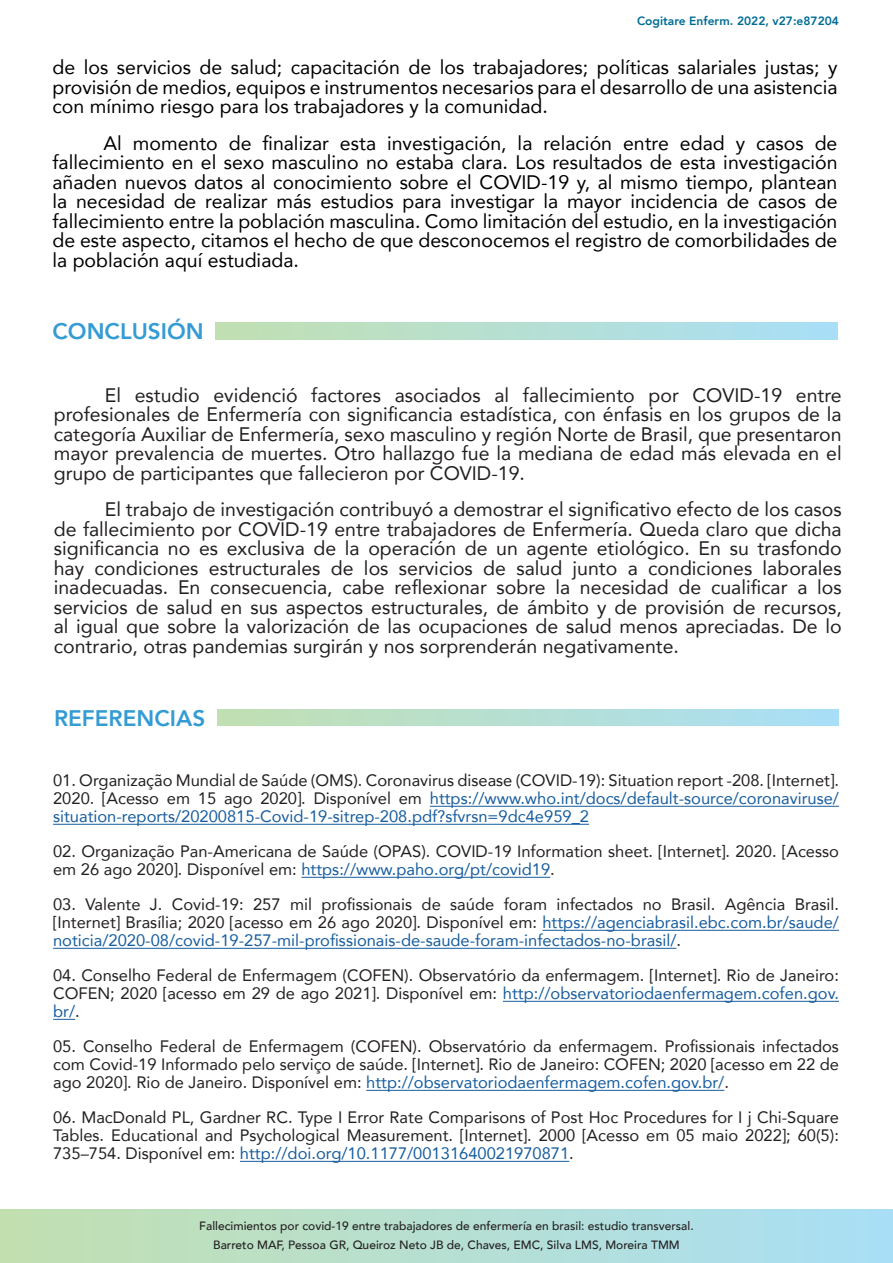
<style>
.page{position:relative;width:893px;height:1263px;background:#fff}
.page>*{position:absolute;margin:0;border:0;box-sizing:border-box;transform-origin:0 0}
.t1{font:800 22.5px "Avenir";color:#349bd3}
.TEXTO{font:19.5px/19.5px "Avenir";color:#231f20;text-align:justify}
.TEXTO-2{font:19.5px/19.5px "Avenir";color:#000001;text-align:justify}
.TEXTO-3{font:16.5px/18px "Avenir";color:#231f20;text-align:justify}
.t2{font:500 12px/18.6px "Avenir";color:#231f20;text-align:center}
.t3{font:800 12px "Avenir";color:#006c95}
.s1{color:#175d9e}
</style>
<div class="page">
<svg style="left:0;top:1209px;width:893px;height:54px;background:#b6dfd2"></svg>
<div style="left:215px;top:323px;width:622px;height:16px;background:linear-gradient(to right,#c2dfb1,#a9dff7)"></div>
<div style="left:218px;top:709px;width:621px;height:17px;background:linear-gradient(to right,#c2dfb2,#a9dff7)"></div>
<hr style="left:430px;top:806px;width:409px;height:1px;background:#175d9e">
<hr style="left:53px;top:824px;width:536px;height:1px;background:#175d9e">
<hr style="left:301px;top:877px;width:249px;height:1px;background:#175d9e">
<hr style="left:542px;top:930px;width:297px;height:1px;background:#175d9e">
<hr style="left:53px;top:948px;width:623px;height:1px;background:#175d9e">
<hr style="left:503px;top:1001px;width:336px;height:1px;background:#175d9e">
<svg style="left:53px;top:1019px;width:22px;height:1px"></svg>
<hr style="left:366px;top:1090px;width:358px;height:1px;background:#175d9e">
<hr style="left:240px;top:1161px;width:329px;height:1px;background:#175d9e">
<p class="t3" style="left:637px;top:10px;width:203px">Cogitare Enferm. 2022, v27:e87204</p>
<p class="TEXTO-2" style="left:53px;top:57px;width:786px">de los servicios de salud; capacitación de los trabajadores; políticas salariales justas; y provisión de medios, equipos e instrumentos necesarios para el desarrollo de una asistencia con mínimo riesgo para los trabajadores y la comunidad.</p>
<p class="TEXTO-2" style="left:53px;top:132px;width:786px;text-indent:51px">Al momento de finalizar esta investigación, la relación entre edad y casos de fallecimiento en el sexo masculino no estaba clara. Los resultados de esta investigación añaden nuevos datos al conocimiento sobre el COVID-19 y, al mismo tiempo, plantean la necesidad de realizar más estudios para investigar la mayor incidencia de casos de fallecimiento entre la población masculina. Como limitación del estudio, en la investigación de este aspecto, citamos el hecho de que desconocemos el registro de comorbilidades de la población aquí estudiada.</p>
<p class="t1" style="left:53px;top:311px;width:153px">CONCLUSIÓN</p>
<p class="TEXTO" style="left:54px;top:385px;width:789px;text-indent:51px">El estudio evidenció factores asociados al fallecimiento por COVID-19 entre profesionales de Enfermería con significancia estadística, con énfasis en los grupos de la categoría Auxiliar de Enfermería, sexo masculino y región Norte de Brasil, que presentaron mayor prevalencia de muertes. Otro hallazgo fue la mediana de edad más elevada en el grupo de participantes que fallecieron por COVID-19.</p>
<p class="TEXTO" style="left:54px;top:499px;width:789px;text-indent:51px">El trabajo de investigación contribuyó a demostrar el significativo efecto de los casos de fallecimiento por COVID-19 entre trabajadores de Enfermería. Queda claro que dicha significancia no es exclusiva de la operación de un agente etiológico. En su trasfondo hay condiciones estructurales de los servicios de salud junto a condiciones laborales inadecuadas. En consecuencia, cabe reflexionar sobre la necesidad de cualificar a los servicios de salud en sus aspectos estructurales, de ámbito y de provisión de recursos, al igual que sobre la valorización de las ocupaciones de salud menos apreciadas. De lo contrario, otras pandemias surgirán y nos sorprenderán negativamente.</p>
<p class="t1" style="left:54px;top:697px;width:153px">REFERENCIAS</p>
<p class="TEXTO-3" style="left:53px;top:771px;width:787px">01. Organização Mundial de Saúde (OMS). Coronavirus disease (COVID-19): Situation report -208. [Internet].<br>2020. [Acesso em 15 ago 2020]. Disponível em <span class="s1">https://www.who.int/docs/default-source/coronaviruse/ situation-reports/20200815-Covid-19-sitrep-208.pdf?sfvrsn=9dc4e959_2</span></p>
<p class="TEXTO-3" style="left:53px;top:842px;width:787px">02. Organização Pan-Americana de Saúde (OPAS). COVID-19 Information sheet. [Internet]. 2020. [Acesso em 26 ago 2020]. Disponível em: <span class="s1">https://www.paho.org/pt/covid19</span>.</p>
<p class="TEXTO-3" style="left:53px;top:895px;width:787px">03. Valente J. Covid-19: 257 mil profissionais de saúde foram infectados no Brasil. Agência Brasil. [Internet] Brasília; 2020 [acesso em 26 ago 2020]. Disponível em: <span class="s1">https://agenciabrasil.ebc.com.br/saude/ noticia/2020-08/covid-19-257-mil-profissionais-de-saude-foram-infectados-no-brasil/</span>.</p>
<p class="TEXTO-3" style="left:53px;top:966px;width:787px">04. Conselho Federal de Enfermagem (COFEN). Observatório da enfermagem. [Internet]. Rio de Janeiro:<br>COFEN; 2020 [acesso em 29 de ago 2021]. Disponível em: <span class="s1">http://observatoriodaenfermagem.cofen.gov. br/</span>.</p>
<p class="TEXTO-3" style="left:53px;top:1037px;width:787px">05. Conselho Federal de Enfermagem (COFEN). Observatório da enfermagem. Profissionais infectados com Covid-19 Informado pelo serviço de saúde. [Internet]. Rio de Janeiro: COFEN; 2020 [acesso em 22 de ago 2020]. Rio de Janeiro. Disponível em: <span class="s1">http://observatoriodaenfermagem.cofen.gov.br/</span>.</p>
<p class="TEXTO-3" style="left:53px;top:1108px;width:787px">06. MacDonald PL, Gardner RC. Type I Error Rate Comparisons of Post Hoc Procedures for I j Chi-Square Tables. Educational and Psychological Measurement. [Internet]. 2000 [Acesso em 05 maio 2022]; 60(5):<br>735–754. Disponível em: <span class="s1">http://doi.org/10.1177/00131640021970871</span>.</p>
<p class="t2" style="left:199px;top:1216px;width:496px">Fallecimientos por covid-19 entre trabajadores de enfermería en brasil: estudio transversal.<br>Barreto MAF, Pessoa GR, Queiroz Neto JB de, Chaves, EMC, Silva LMS, Moreira TMM</p>
</div>
